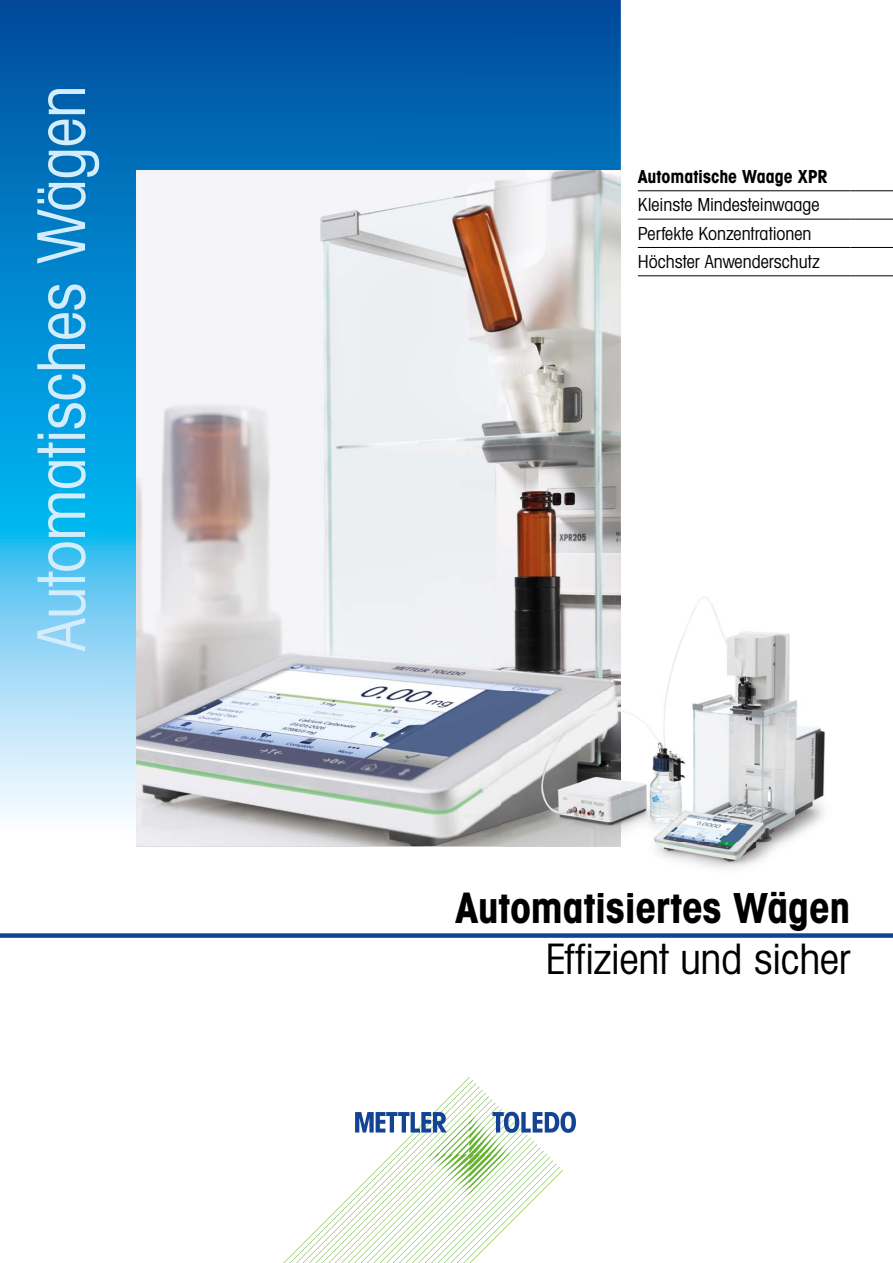
<style>
.page{position:relative;width:893px;height:1263px;background:#fff}
.page>*{position:absolute;margin:0;border:0;box-sizing:border-box;transform-origin:0 0}
.t1{font:66px "Avant Gardefor MT Bk";letter-spacing:-.01em;color:#d4edfc}
.t2{font:42px "Avant Gardefor MT Bd";letter-spacing:-.01em;color:#000}
.t3{font:42px "Avant Gardefor MT Bk";letter-spacing:-.01em;color:#000}
.t4{font:18px/28.3px "Avant Gardefor MT Bk";color:#000}
.t5{font:18px "Avant Gardefor MT Bd";color:#000}
</style>
<div class="page">
<svg style="left:1px;top:0;width:620px;height:817px;background:#1f83c4"></svg>
<svg style="left:283px;top:1077px;width:293px;height:186px"></svg>
<div style="left:0;top:933px;width:893px;height:5px;background:#134395"></div>
<img style="left:136px;top:170px;width:485px;height:676px">
<hr style="left:638px;top:191px;width:212px;height:1px;background:#000">
<hr style="left:850px;top:191px;width:43px;height:1px;background:#000">
<hr style="left:638px;top:219px;width:212px;height:1px;background:#000">
<hr style="left:850px;top:219px;width:43px;height:1px;background:#000">
<hr style="left:638px;top:247px;width:212px;height:1px;background:#000">
<hr style="left:850px;top:247px;width:43px;height:1px;background:#000">
<hr style="left:638px;top:276px;width:212px;height:1px;background:#000">
<hr style="left:850px;top:276px;width:43px;height:1px;background:#000">
<svg style="left:0;top:0;width:1px;height:817px"></svg>
<img style="left:621px;top:597px;width:204px;height:245px">
<img style="left:599px;top:842px;width:186px;height:50px">
<img style="left:771px;top:892px;width:14px;height:1px">
<img style="left:502px;top:588px;width:119px;height:258px">
<h1 class="t1" style="left:21px;top:651px;width:567px;rotate:-90deg">Automatisches Wägen</h1>
<p class="t5" style="left:638px;top:165px;width:191px">Automatische Waage XPR</p>
<p class="t4" style="left:638px;top:190px;width:184px">Kleinste Mindesteinwaage<br>Perfekte Konzentrationen<br>Höchster Anwenderschutz</p>
<h2 class="t2" style="left:455px;top:881px;width:397px">Automatisiertes Wägen</h2>
<h2 class="t3" style="left:545px;top:933px;width:307px">Effizient und sicher</h2>
</div>
